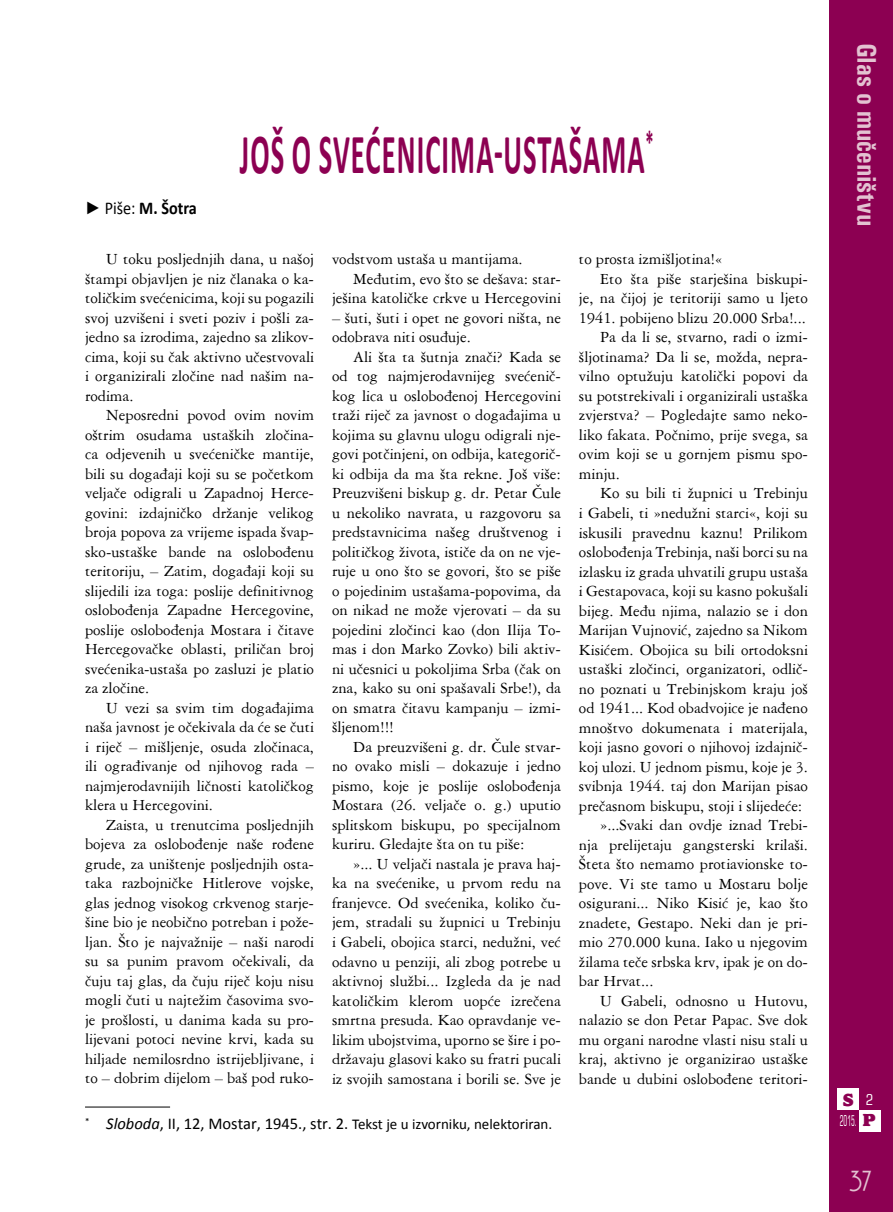
<style>
.page{position:relative;width:893px;height:1212px;background:#fff}
.page>*{position:absolute;margin:0;border:0;box-sizing:border-box;transform-origin:0 0}
.t1{font:700 57px "Calibri";letter-spacing:.04em;color:#8c0052;scale:.5 1}
.t2{font:700 condensed 27px "Univers";color:#e3c2d1}
.t3{font:27px "Andes";color:#e3c2d1}
.t4{font:700 18px "Calibri";color:#000;scale:.9 1}
.t5{font:800 18px "Alfredo";color:#8c0052}
.t6{font:16.5px/19.5px "American Garamond BT";color:#000;text-align:justify}
.t7{font:15px "Calibri";color:#000}
.t8{font:condensed 15px "Square 721 BT";color:#fff;scale:.5 1}
.t9{font:condensed 15px "Square 721 BT";color:#fff}
.s1{font-family:"Times New Roman";font-weight:400}
.s2{font-weight:400}
.s3{font-style:italic;font-size:16.5px}
.s4{font-size:16.5px}
.s5{font-family:"Alfredo";font-weight:800;font-stretch:normal;font-size:18px;color:#8c0052}
</style>
<div class="page">
<div style="left:829px;top:0;width:64px;height:1212px;background:#8c0052"></div>
<div style="left:838px;top:1089px;width:21px;height:21px;background:#fff"></div>
<div style="left:859px;top:1110px;width:21px;height:21px;background:#fff"></div>
<hr style="left:85px;top:1107px;width:85px;height:1px;background:#000">
<p class="t4" style="left:85px;top:196px;width:126px"><span class="s1">►</span> <span class="s2">Piše:</span> M. Šotra</p>
<h1 class="t1" style="left:240px;top:118px;width:829px">JOŠ O SVEĆENICIMA-USTAŠAMA<sup>*</sup></h1>
<p class="t6" style="left:85px;top:249px;width:230px;text-indent:21px">U toku posljednjih dana, u našoj štampi objavljen je niz članaka o ka&shy;toličkim svećenicima, koji su pogazili svoj uzvišeni i sveti poziv i pošli za&shy;jedno sa izrodima, zajedno sa zlikov&shy;cima, koji su čak aktivno učestvovali i organizirali zločine nad našim na&shy;rodima.</p>
<p class="t6" style="left:85px;top:405px;width:230px;text-indent:21px">Neposredni povod ovim novim oštrim osudama ustaških zločina&shy;ca odjevenih u svećeničke mantije, bili su događaji koji su se početkom veljače odigrali u Zapadnoj Herce&shy;govini: izdajničko držanje velikog broja popova za vrijeme ispada švap&shy;sko-ustaške bande na oslobođenu teritoriju, – Zatim, događaji koji su slijedili iza toga: poslije definitivnog oslobođenja Zapadne Hercegovine, poslije oslobođenja Mostara i čitave Hercegovačke oblasti, priličan broj svećenika-ustaša po zasluzi je platio za zločine.</p>
<p class="t6" style="left:85px;top:698px;width:230px;text-indent:21px">U vezi sa svim tim događajima naša javnost je očekivala da će se čuti i riječ – mišljenje, osuda zločinaca, ili ograđivanje od njihovog rada – najmjerodavnijih ličnosti katoličkog klera u Hercegovini.</p>
<p class="t6" style="left:85px;top:815px;width:230px;text-indent:21px">Zaista, u trenutcima posljednjih bojeva za oslobođenje naše rođene grude, za uništenje posljednjih osta&shy;taka razbojničke Hitlerove vojske, glas jednog visokog crkvenog starje&shy;šine bio je neobično potreban i pože&shy;ljan. Što je najvažnije – naši narodi su sa punim pravom očekivali, da čuju taj glas, da čuju riječ koju nisu mogli čuti u najtežim časovima svo&shy;je prošlosti, u danima kada su pro&shy;lijevani potoci nevine krvi, kada su hiljade nemilosrdno istrijebljivane, i to – dobrim dijelom – baš pod ruko-</p>
<p class="t6" style="left:332px;top:249px;width:192px">vodstvom ustaša u mantijama.</p>
<p class="t6" style="left:353px;top:269px;width:209px">Međutim, evo što se dešava: star-</p>
<p class="t6" style="left:332px;top:288px;width:230px">ješina katoličke crkve u Hercegovini</p>
<p class="t6" style="left:332px;top:308px;width:230px">– šuti, šuti i opet ne govori ništa, ne odobrava niti osuđuje.</p>
<p class="t6" style="left:332px;top:347px;width:230px;text-indent:21px">Ali šta ta šutnja znači? Kada se od tog najmjerodavnijeg svećenič&shy;kog lica u oslobođenoj Hercegovini traži riječ za javnost o događajima u kojima su glavnu ulogu odigrali nje&shy;govi potčinjeni, on odbija, kategorič&shy;ki odbija da ma šta rekne. Još više:<br>Preuzvišeni biskup g. dr. Petar Čule u nekoliko navrata, u razgovoru sa predstavnicima našeg društvenog i političkog života, ističe da on ne vje&shy;ruje u ono što se govori, što se piše o pojedinim ustašama-popovima, da on nikad ne može vjerovati – da su pojedini zločinci kao (don Ilija To&shy;mas i don Marko Zovko) bili aktiv&shy;ni učesnici u pokoljima Srba (čak on zna, kako su oni spašavali Srbe!), da on smatra čitavu kampanju – izmi&shy;šljenom!!!</p>
<p class="t6" style="left:332px;top:737px;width:230px;text-indent:21px">Da preuzvišeni g. dr. Čule stvar&shy;no ovako misli – dokazuje i jedno pismo, koje je poslije oslobođenja Mostara (26. veljače o. g.) uputio splitskom biskupu, po specijalnom kuriru. Gledajte šta on tu piše:</p>
<p class="t6" style="left:332px;top:854px;width:230px;text-indent:21px">»... U veljači nastala je prava haj&shy;ka na svećenike, u prvom redu na franjevce. Od svećenika, koliko ču&shy;jem, stradali su župnici u Trebinju i Gabeli, obojica starci, nedužni, već odavno u penziji, ali zbog potrebe u aktivnoj službi... Izgleda da je nad katoličkim klerom uopće izrečena smrtna presuda. Kao opravdanje ve&shy;likim ubojstvima, uporno se šire i po&shy;državaju glasovi kako su fratri pucali iz svojih samostana i borili se. Sve je</p>
<p class="t7" style="left:85px;top:1114px;width:469px"><sup>*</sup> <span class="s3">Sloboda</span><span class="s4">, II, 12, Mostar, 1945., str. 2.</span> Tekst je u izvorniku, nelektoriran.</p>
<p class="t6" style="left:579px;top:249px;width:145px">to prosta izmišljotina!«</p>
<p class="t6" style="left:600px;top:269px;width:209px">Eto šta piše starješina biskupi-</p>
<p class="t6" style="left:579px;top:288px;width:230px">je, na čijoj je teritoriji samo u ljeto</p>
<p class="t6" style="left:579px;top:308px;width:228px">1941. pobijeno blizu 20.000 Srba!...</p>
<p class="t6" style="left:600px;top:327px;width:209px">Pa da li se, stvarno, radi o izmi-</p>
<p class="t6" style="left:579px;top:347px;width:230px">šljotinama? Da li se, možda, nepra-</p>
<p class="t6" style="left:579px;top:366px;width:230px">vilno optužuju katolički popovi da</p>
<p class="t6" style="left:579px;top:386px;width:230px">su potstrekivali i organizirali ustaška</p>
<p class="t6" style="left:579px;top:405px;width:230px">zvjerstva? – Pogledajte samo neko-</p>
<p class="t6" style="left:579px;top:425px;width:230px">liko fakata. Počnimo, prije svega, sa</p>
<p class="t6" style="left:579px;top:444px;width:230px">ovim koji se u gornjem pismu spo-</p>
<p class="t6" style="left:579px;top:464px;width:42px">minju.</p>
<p class="t6" style="left:600px;top:483px;width:209px">Ko su bili ti župnici u Trebinju</p>
<p class="t6" style="left:579px;top:503px;width:230px">i Gabeli, ti »nedužni starci«, koji su</p>
<p class="t6" style="left:579px;top:522px;width:230px">iskusili pravednu kaznu! Prilikom</p>
<p class="t6" style="left:579px;top:542px;width:230px">oslobođenja Trebinja, naši borci su na</p>
<p class="t6" style="left:579px;top:561px;width:230px">izlasku iz grada uhvatili grupu ustaša</p>
<p class="t6" style="left:579px;top:581px;width:230px">i Gestapovaca, koji su kasno pokušali</p>
<p class="t6" style="left:579px;top:600px;width:230px">bijeg. Među njima, nalazio se i don</p>
<p class="t6" style="left:579px;top:620px;width:230px">Marijan Vujnović, zajedno sa Nikom</p>
<p class="t6" style="left:579px;top:639px;width:230px">Kisićem. Obojica su bili ortodoksni</p>
<p class="t6" style="left:579px;top:659px;width:230px">ustaški zločinci, organizatori, odlič-</p>
<p class="t6" style="left:579px;top:678px;width:230px">no poznati u Trebinjskom kraju još</p>
<p class="t6" style="left:579px;top:698px;width:230px">od 1941... Kod obadvojice je nađeno</p>
<p class="t6" style="left:579px;top:717px;width:230px">mnoštvo dokumenata i materijala,</p>
<p class="t6" style="left:579px;top:737px;width:230px">koji jasno govori o njihovoj izdajnič-</p>
<p class="t6" style="left:579px;top:756px;width:230px">koj ulozi. U jednom pismu, koje je 3.</p>
<p class="t6" style="left:579px;top:776px;width:230px">svibnja 1944. taj don Marijan pisao</p>
<p class="t6" style="left:579px;top:795px;width:225px">prečasnom biskupu, stoji i slijedeće:</p>
<p class="t6" style="left:600px;top:815px;width:209px">»...Svaki dan ovdje iznad Trebi-</p>
<p class="t6" style="left:579px;top:834px;width:230px">nja prelijetaju gangsterski krilaši.</p>
<p class="t6" style="left:579px;top:854px;width:230px">Šteta što nemamo protiavionske to-</p>
<p class="t6" style="left:579px;top:873px;width:230px">pove. Vi ste tamo u Mostaru bolje</p>
<p class="t6" style="left:579px;top:893px;width:230px">osigurani... Niko Kisić je, kao što</p>
<p class="t6" style="left:579px;top:912px;width:230px">znadete, Gestapo. Neki dan je pri-</p>
<p class="t6" style="left:579px;top:932px;width:230px">mio 270.000 kuna. Iako u njegovim</p>
<p class="t6" style="left:579px;top:951px;width:230px">žilama teče srbska krv, ipak je on do-</p>
<p class="t6" style="left:579px;top:971px;width:76px">bar Hrvat...</p>
<p class="t6" style="left:600px;top:990px;width:209px">U Gabeli, odnosno u Hutovu,</p>
<p class="t6" style="left:579px;top:1010px;width:230px">nalazio se don Petar Papac. Sve dok</p>
<p class="t6" style="left:579px;top:1029px;width:230px">mu organi narodne vlasti nisu stali u</p>
<p class="t6" style="left:579px;top:1049px;width:230px">kraj, aktivno je organizirao ustaške</p>
<p class="t6" style="left:579px;top:1068px;width:230px">bande u dubini oslobođene teritori-</p>
<h2 class="t2" style="left:883px;top:43px;width:185px;rotate:90deg">Glas o mučeništvu</h2>
<p class="t5" style="left:843px;top:1090px;width:12px">S</p>
<p class="t8" style="left:840px;top:1112px;width:73px">2015. <span class="s5">p</span></p>
<p class="t9" style="left:866px;top:1090px;width:9px">2</p>
<h2 class="t3" style="left:849px;top:1169px;width:24px">37</h2>
</div>
